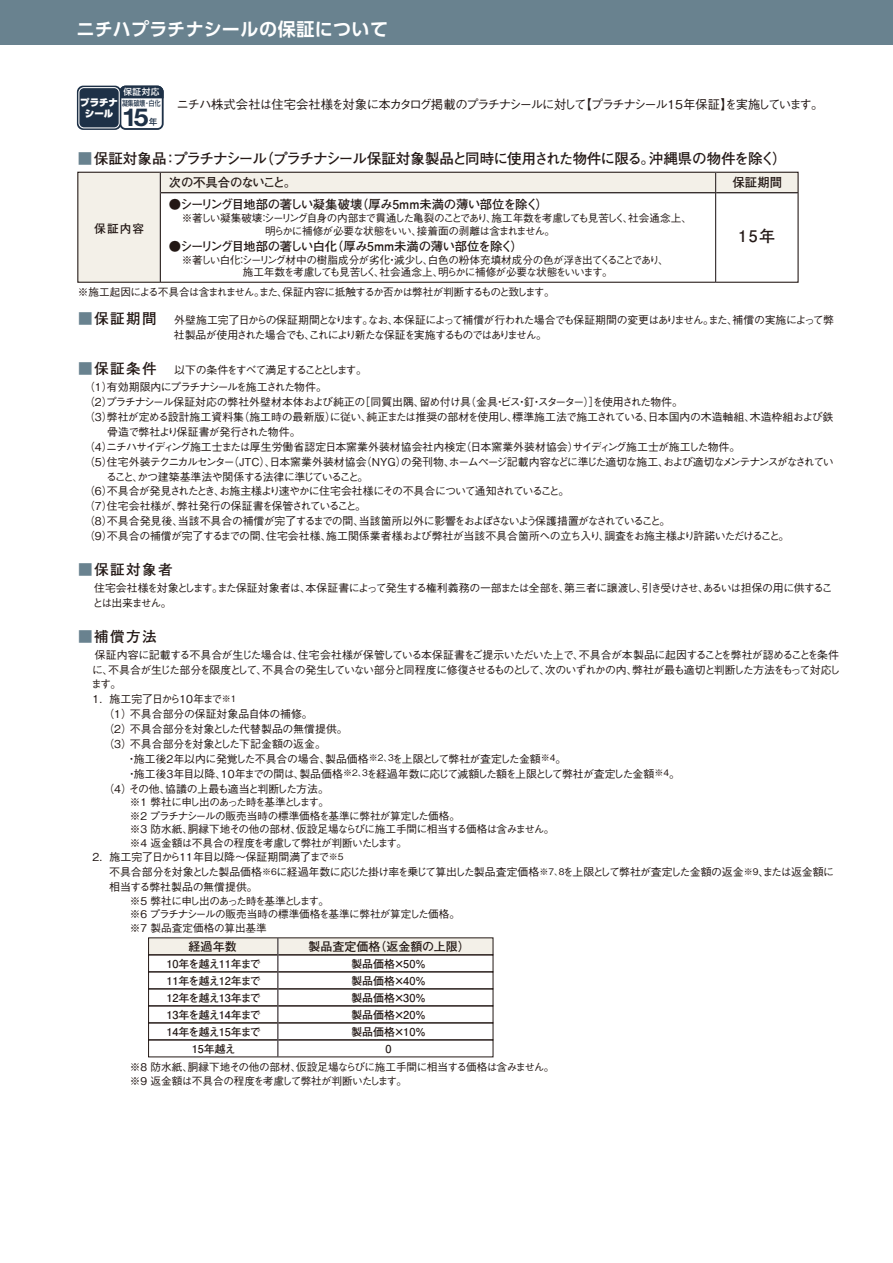
<style>
.page{position:relative;width:893px;height:1263px;background:#fff}
.page>*{position:absolute;margin:0;border:0;box-sizing:border-box;transform-origin:0 0}
.t1{font:700 24.75px "Helvetica Neue LT Std";color:#1e3147;scale:1.07 1}
.t2{font:18px "UD Shin Go Pro De Bold 90 msp RKSJ H";letter-spacing:.01em;color:#fff}
.t3{font:16.05px "Futo Go B101 Pro Bold 90 msp RKSJ H";color:#231815}
.t4{font:14.55px "Futo Go B101 Pro Bold 90 msp RKSJ H";letter-spacing:-.055em;color:#231815}
.t5{font:12.3px "Futo Go B101 Pro Bold 90 msp RKSJ H";letter-spacing:-.035em;color:#231815}
.t6{font:12.3px "Gothic BBB Pro Medium 90 msp RKSJ H";letter-spacing:-.085em;color:#231815}
.t7{font:12px "Futo Go B101 Pro Bold 90 msp RKSJ H";color:#231815}
.t8{font:11.7px "Futo Go B101 Pro Bold 90 msp RKSJ H";color:#231815}
.t9{font:10.95px/14.9px "Gothic BBB Pro Medium 90 msp RKSJ H";letter-spacing:-.06em;color:#231815}
.t10{font:10.95px/14.9px "Gothic BBB Pro Medium 90 msp RKSJ H";letter-spacing:-.03em;color:#231815}
.t11{font:10.95px/14.9px "Gothic BBB Pro Medium 90 msp RKSJ H";letter-spacing:-.085em;color:#231815}
.t12{font:10.95px/14.9px "Gothic BBB Pro Medium 90 msp RKSJ H";color:#231815}
.t13{font:10.95px "Gothic BBB Pro Medium 90 msp RKSJ H";letter-spacing:-.02em;color:#231815}
.t14{font:10.95px/17px "Futo Go B101 Pro Bold 90 msp RKSJ H";letter-spacing:-.075em;color:#231815;text-align:center}
.t15{font:10.95px/17px "Gothic BBB Pro Medium 90 msp RKSJ H";letter-spacing:-.11em;color:#231815}
.t16{font:10.95px "Gothic BBB Pro Medium 90 msp RKSJ H";letter-spacing:-.08em;color:#231815}
.t17{font:10.95px "Gothic BBB Pro Medium 90 msp RKSJ H";letter-spacing:-.005em;color:#231815}
.t18{font:10.95px/17px "Futo Go B101 Pro Bold 90 msp RKSJ H";color:#231815;text-align:center}
.t19{font:10.65px/13.5px "Gothic BBB Pro Medium 90 msp RKSJ H";letter-spacing:-.065em;color:#231815}
.t20{font:10.65px/12.8px "Gothic BBB Pro Medium 90 msp RKSJ H";letter-spacing:-.085em;color:#231815}
.t21{font:10.65px/13.5px "Gothic BBB Pro Medium 90 msp RKSJ H";letter-spacing:-.045em;color:#231815}
.t22{font:10.65px/13.5px "Gothic BBB Pro Medium 90 msp RKSJ H";letter-spacing:-.04em;color:#231815}
.t23{font:9.45px "Shin Go Pro Ultra 90 msp RKSJ H";color:#fff}
.t24{font:8.7px "Shin Go Pro Medium 90 msp RKSJ H";color:#fff}
.t25{font:8.55px "Shin Go Pro Medium 90 msp RKSJ H";color:#1e3147;scale:.95 1}
.t26{font:7.35px "Shin Go Pro Medium 90 msp RKSJ H";letter-spacing:.01em;color:#1e3147;scale:.79 1}
.s1{font-family:"Shin Go Pro Ultra 90 msp RKSJ H";font-size:9.45px;color:#fff}
.s2{color:#69828f}
.s3{font-family:"Futo Go B101 Pro Bold 90 msp RKSJ H";font-size:14.55px;color:#69828f}
.s4{font-family:"Futo Go B101 Pro Bold 90 msp RKSJ H";font-size:14.55px}
.s5{font-size:9px}
</style>
<div class="page">
<div style="left:149px;top:938px;width:344px;height:17px;background:#f3f0e8"></div>
<div style="left:148px;top:937px;width:345px;height:18px;border:1px solid #231815"></div>
<div style="left:148px;top:955px;width:345px;height:17px;border:1px solid #231815"></div>
<div style="left:148px;top:972px;width:345px;height:17px;border:1px solid #231815"></div>
<div style="left:148px;top:989px;width:345px;height:17px;border:1px solid #231815"></div>
<div style="left:148px;top:1006px;width:345px;height:17px;border:1px solid #231815"></div>
<div style="left:148px;top:1023px;width:345px;height:17px;border:1px solid #231815"></div>
<hr style="left:277px;top:938px;width:1px;height:119px;background:#231815">
<div style="left:78px;top:172px;width:720px;height:21px;background:#f3f0e8"></div>
<div style="left:78px;top:172px;width:82px;height:110px;background:#f3f0e8"></div>
<div style="left:77px;top:172px;width:721px;height:111px;border:1px solid #231815"></div>
<hr style="left:160px;top:172px;width:1px;height:110px;background:#231815">
<hr style="left:160px;top:192px;width:638px;height:1px;background:#231815">
<hr style="left:715px;top:172px;width:1px;height:110px;background:#231815">
<div style="left:119px;top:86px;width:45px;height:44px;border:2px solid #1e3147;border-radius:5px"></div>
<svg style="left:118px;top:85px;width:46px;height:14px"></svg>
<div style="left:78px;top:87px;width:42px;height:42px;background:#1e3147;border-radius:5px"></div>
<div style="left:77px;top:86px;width:44px;height:44px;border:2px solid #1e3147;border-radius:5px"></div>
<div style="left:78px;top:87px;width:42px;height:41px;border:1px solid #fff;border-radius:5px"></div>
<div style="left:0;top:0;width:893px;height:45px;background:#69828f"></div>
<h2 class="t2" style="left:76px;top:23px;width:313px">ニチハプラチナシールの保証について</h2>
<p class="t24" style="left:124px;top:88px;width:37px">保証対応</p>
<h1 class="t1" style="left:122px;top:103px;width:26px">15</h1>
<p class="t25" style="left:149px;top:118px;width:10px">年</p>
<p class="t26" style="left:80px;top:100px;width:103px"><span class="s1">プラチナ</span>凝集破壊・白化</p>
<p class="t23" style="left:85px;top:110px;width:30px">シール</p>
<p class="t6" style="left:177px;top:99px;width:648px">ニチハ株式会社は住宅会社様を対象に本カタログ掲載のプラチナシールに対して【プラチナシール15年保証】を実施しています。</p>
<h3 class="t4" style="left:78px;top:153px;width:710px"><span class="s2">■</span> 保証対象品：プラチナシール（プラチナシール保証対象製品と同時に使用された物件に限る。沖縄県の物件を除く）</h3>
<p class="t5" style="left:169px;top:177px;width:129px">次の不具合のないこと。</p>
<p class="t5" style="left:732px;top:177px;width:51px">保証期間</p>
<p class="t5" style="left:169px;top:200px;width:381px">●シーリング目地部の著しい凝集破壊（厚み5mm未満の薄い部位を除く）</p>
<p class="t20" style="left:182px;top:213px;width:512px">※著しい凝集破壊：シーリング自身の内部まで貫通した亀裂のことであり、施工年数を考慮しても見苦しく、社会通念上、　　　　　　　　明らかに補修が必要な状態をいい、接着面の剥離は含まれません。</p>
<p class="t5" style="left:169px;top:241px;width:356px">●シーリング目地部の著しい白化（厚み5mm未満の薄い部位を除く）</p>
<p class="t19" style="left:182px;top:255px;width:488px;line-height:12.8px">※著しい白化：シーリング材中の樹脂成分が劣化・減少し、白色の粉体充填材成分の色が浮き出てくることであり、　　　　　　施工年数を考慮しても見苦しく、社会通念上、明らかに補修が必要な状態をいいます。</p>
<p class="t8" style="left:94px;top:224px;width:52px">保証内容</p>
<h3 class="t3" style="left:738px;top:230px;width:39px">15年</h3>
<p class="t19" style="left:78px;top:287px;width:478px">※施工起因による不具合は含まれません。また、保証内容に抵触するか否かは弊社が判断するものと致します。</p>
<p class="t11" style="left:174px;top:314px;width:662px;text-indent:-96px"><span class="s3">■</span> <span class="s4">保証期間　</span>外壁施工完了日からの保証期間となります。なお、本保証によって補償が行われた場合でも保証期間の変更はありません。また、補償の実施によって弊社製品が使用された場合でも、これにより新たな保証を実施するものではありません。</p>
<p class="t15" style="left:84px;top:363px;width:284px;text-indent:-6px"><span class="s3">■</span> <span class="s4">保証条件　</span>以下の条件をすべて満足することとします。（1）有効期限内にプラチナシールを施工された物件。</p>
<p class="t9" style="left:84px;top:396px;width:600px">（2）プラチナシール保証対応の弊社外壁材本体および純正の［同質出隅、留め付け具（金具・ビス・釘・スターター）］を使用された物件。</p>
<p class="t13" style="left:84px;top:413px;width:751px">（3）弊社が定める設計施工資料集（施工時の最新版）に従い、純正または推奨の部材を使用し、標準施工法で施工されている、日本国内の木造軸組、木造枠組および鉄</p>
<p class="t9" style="left:107px;top:426px;width:195px">骨造で弊社より保証書が発行された物件。</p>
<p class="t12" style="left:84px;top:441px;width:658px">（4）ニチハサイディング施工士または厚生労働省認定日本窯業外装材協会社内検定（日本窯業外装材協会）サイディング施工士が施工した物件。</p>
<p class="t11" style="left:84px;top:456px;width:751px">（5）住宅外装テクニカルセンター（JTC）、日本窯業外装材協会（NYG）の発刊物、ホームページ記載内容などに準じた適切な施工、および適切なメンテナンスがなされてい</p>
<p class="t9" style="left:106px;top:471px;width:264px">ること、かつ建築基準法や関係する法律に準じていること。</p>
<p class="t16" style="left:84px;top:487px;width:487px">（6）不具合が発見されたとき、お施主様より速やかに住宅会社様にその不具合について通知されていること。</p>
<p class="t10" style="left:84px;top:500px;width:284px">（7）住宅会社様が、弊社発行の保証書を保管されていること。</p>
<p class="t9" style="left:84px;top:515px;width:588px">（8）不具合発見後、当該不具合の補償が完了するまでの間、当該箇所以外に影響をおよぼさないよう保護措置がなされていること。</p>
<p class="t10" style="left:84px;top:530px;width:707px">（9）不具合の補償が完了するまでの間、住宅会社様、施工関係業者様および弊社が当該不具合箇所への立ち入り、調査をお施主様より許諾いただけること。</p>
<h3 class="t4" style="left:78px;top:564px;width:96px"><span class="s2">■</span>保証対象者</h3>
<p class="t9" style="left:93px;top:582px;width:742px">住宅会社様を対象とします。また保証対象者は、本保証書によって発生する権利義務の一部または全部を、第三者に譲渡し、引き受けさせ、あるいは担保の用に供することは出来ません。</p>
<h3 class="t4" style="left:78px;top:631px;width:80px"><span class="s2">■</span>補償方法</h3>
<p class="t9" style="left:91px;top:649px;width:750px;text-align:justify;text-indent:3px">保証内容に記載する不具合が生じた場合は、住宅会社様が保管している本保証書をご提示いただいた上で、不具合が本製品に起因することを弊社が認めることを条件に、不具合が生じた部分を限度として、不具合の発生していない部分と同程度に修復させるものとして、次のいずれかの内、弊社が最も適切と判断した方法をもって対応します。</p>
<p class="t12" style="left:103px;top:693px;width:246px;text-indent:-11px">1. 施工完了日から10年まで<span class="s5">※1<br></span>（1）不具合部分の保証対象品自体の補修。<br>（2）不具合部分を対象とした代替製品の無償提供。（3）不具合部分を対象とした下記金額の返金。</p>
<p class="t17" style="left:126px;top:755px;width:442px">・施工後2年以内に発覚した不具合の場合、製品価格<span class="s5">※2、3</span>を上限として弊社が査定した金額<span class="s5">※4</span>。</p>
<p class="t9" style="left:126px;top:768px;width:555px">・施工後3年目以降、10年までの間は、製品価格<span class="s5">※2、3</span>を経過年数に応じて減額した額を上限として弊社が査定した金額<span class="s5">※4</span>。</p>
<p class="t9" style="left:103px;top:783px;width:227px">（4）その他、協議の上最も適当と判断した方法。</p>
<p class="t19" style="left:130px;top:797px;width:426px">※1 弊社に申し出のあった時を基準とします。<br>※2 プラチナシールの販売当時の標準価格を基準に弊社が算定した価格。<br>※3 防水紙、胴縁下地その他の部材、仮設足場ならびに施工手間に相当する価格は含みません。※4 返金額は不具合の程度を考慮して弊社が判断いたします。</p>
<p class="t10" style="left:109px;top:851px;width:726px;text-indent:-17px">2. 施工完了日から11年目以降～保証期間満了まで<span class="s5">※5<br></span>不具合部分を対象とした製品価格<span class="s5">※6</span>に経過年数に応じた掛け率を乗じて算出した製品査定価格<span class="s5">※7、8</span>を上限として弊社が査定した金額の返金<span class="s5">※9</span>、または返金額に相当する弊社製品の無償提供。</p>
<p class="t22" style="left:130px;top:895px;width:332px">※5 弊社に申し出のあった時を基準とします。<br>※6 プラチナシールの販売当時の標準価格を基準に弊社が算定した価格。※7 製品査定価格の算出基準</p>
<p class="t7" style="left:189px;top:942px;width:49px">経過年数</p>
<p class="t14" style="left:166px;top:957px;width:96px">10年を越え11年まで<br>11年を越え12年まで<br>12年を越え13年まで<br>13年を越え14年まで<br>14年を越え15年まで<br>15年越え</p>
<p class="t7" style="left:308px;top:942px;width:163px">製品査定価格（返金額の上限）</p>
<p class="t18" style="left:351px;top:957px;width:76px">製品価格×50％製品価格×40％製品価格×30％製品価格×20％製品価格×10％<br>0</p>
<p class="t21" style="left:130px;top:1062px;width:426px">※8 防水紙、胴縁下地その他の部材、仮設足場ならびに施工手間に相当する価格は含みません。※9 返金額は不具合の程度を考慮して弊社が判断いたします。</p>
</div>
